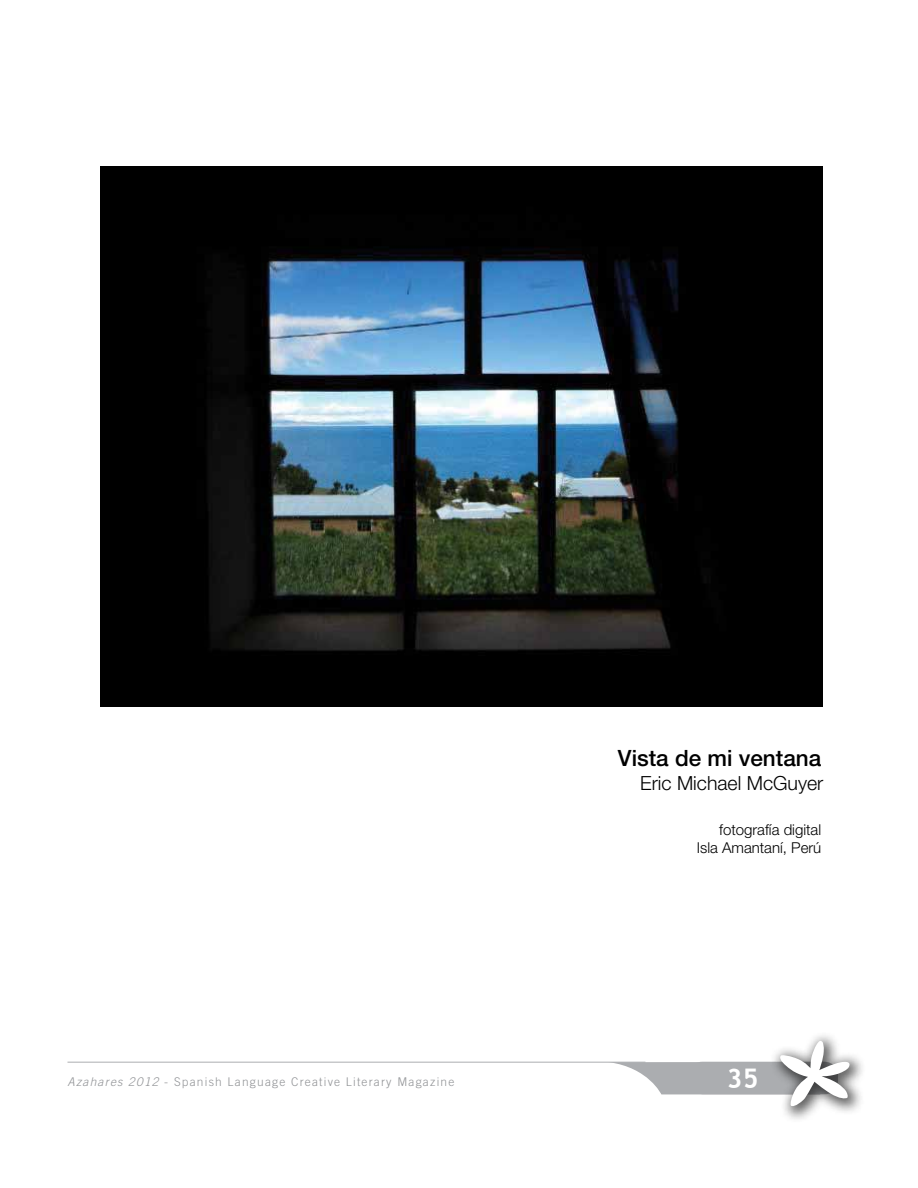
<style>
.page{position:relative;width:918px;height:1188px;background:#fff}
.page>*{position:absolute;margin:0;border:0;box-sizing:border-box;transform-origin:0 0}
.t1{font:700 27px "Trebuchet MS";color:#fff}
.t2{font:500 22.5px "Helvetica Neue LT Std";color:#000}
.t3{font:300 19.5px "Helvetica Neue LT Std";color:#000}
.t4{font:300 15px/18px "Helvetica Neue LT Std";color:#000;text-align:right}
.t5{font:300 12px "Trade Gothic LT Std";letter-spacing:.1em;color:#919396}
.s1{font-style:italic}
</style>
<div class="page">
<hr style="left:68px;top:1062px;width:577px;height:1px;background:#abadb0">
<div style="left:769px;top:1030px;width:98px;height:93px;background:#000;opacity:.63"></div>
<svg style="left:609px;top:1039px;width:241px;height:68px"></svg>
<img style="left:101px;top:167px;width:721px;height:539px">
<h2 class="t2" style="left:618px;top:745px;width:205px">Vista de mi ventana</h2>
<h3 class="t3" style="left:640px;top:771px;width:185px">Eric Michael McGuyer</h3>
<p class="t4" style="left:697px;top:820px;width:126px">fotografía digital<br>Isla Amantaní, Perú</p>
<p class="t5" style="left:68px;top:1075px;width:388px"><span class="s1">Azahares 2012</span> - Spanish Language Creative Literary Magazine</p>
<h1 class="t1" style="left:727px;top:1061px;width:33px">35</h1>
</div>
